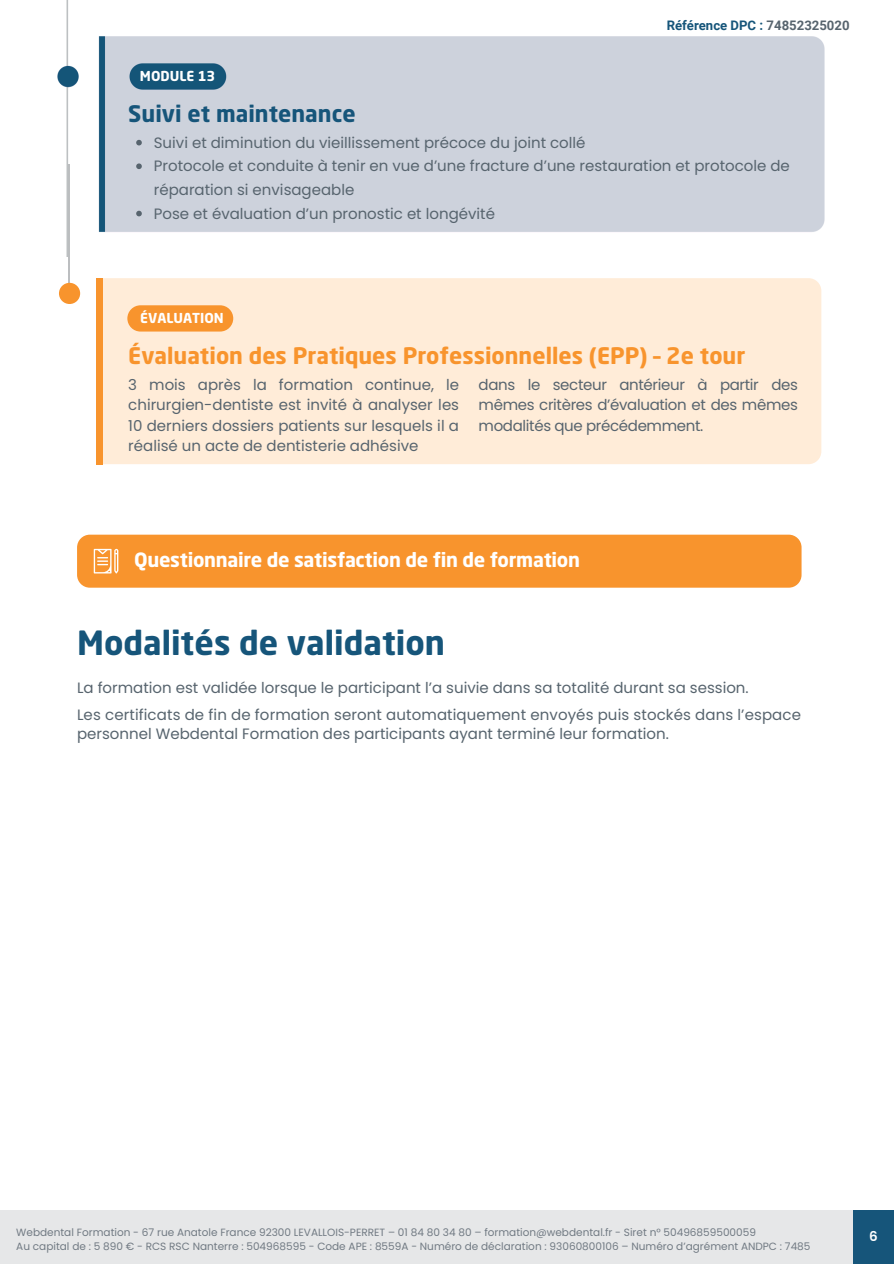
<style>
.page{position:relative;width:894px;height:1264px;background:#fff}
.page>*{position:absolute;margin:0;border:0;box-sizing:border-box;transform-origin:0 0}
.t1{font:700 33px "Neo Sans Std";color:#16557a}
.t2{font:700 22.5px "Neo Sans Std";color:#f8942d}
.t3{font:700 22.5px "Neo Sans Std";color:#16557a}
.t4{font:700 19.5px "Neo Sans Std";letter-spacing:-.015em;color:#fff}
.t5{font:15px/20.2px "Poppins";color:#57646e}
.t6{font:700 13.5px "Neo Sans Std";color:#fff}
.t7{font:600 13.5px "Poppins";color:#fff}
.t8{font:700 13.2px "Roboto";color:#16557a}
.t9{font:10.5px "Poppins";color:#717a83}
.s1{color:#57646e}
</style>
<div class="page">
<hr style="left:68px;top:164px;width:2px;height:129px;background:#bcbec0">
<div style="left:59px;top:283px;width:21px;height:21px;background:#f8942d;border-radius:50%"></div>
<div style="left:77px;top:534px;width:724px;height:53px;background:#f8942d;border-radius:13px"></div>
<svg style="left:94px;top:549px;width:24px;height:24px"></svg>
<div style="left:0;top:1210px;width:893px;height:53px;background:#e6e7e8"></div>
<div style="left:853px;top:1210px;width:40px;height:53px;background:#16557a"></div>
<div style="left:103px;top:278px;width:718px;height:186px;background:#ffecd8"></div>
<div style="left:97px;top:278px;width:6px;height:186px;background:#f8942d"></div>
<div style="left:127px;top:305px;width:106px;height:26px;background:#f8942d;border-radius:13px"></div>
<div style="left:243px;top:309px;width:48px;height:22px;background:#ffecd8"></div>
<img style="left:57px;top:0;width:768px;height:256px">
<svg style="left:136px;top:140px;width:6px;height:5px"></svg>
<svg style="left:136px;top:163px;width:6px;height:6px"></svg>
<svg style="left:136px;top:211px;width:6px;height:5px"></svg>
<p class="t6" style="left:140px;top:71px;width:77px">MODULE 13</p>
<h5 class="t3" style="left:128px;top:104px;width:229px">Suivi et maintenance</h5>
<p class="t8" style="left:666px;top:18px;width:184px">Référence DPC : <span class="s1">74852325020</span></p>
<h5 class="t5" style="left:154px;top:132px;width:433px">Suivi et diminution du vieillissement précoce du joint collé</h5>
<p class="t5" style="left:154px;top:154px;width:637px;line-height:23.7px">Protocole et conduite à tenir en vue d’une fracture d’une restauration et protocole de réparation si envisageable</p>
<h1 class="t5" style="left:154px;top:203px;width:342px">Pose et évaluation d’un pronostic et longévité</h1>
<h5 class="t6" style="left:140px;top:313px;width:85px">ÉVALUATION</h5>
<h2 class="t2" style="left:128px;top:347px;width:618px">Évaluation des Pratiques Professionnelles (EPP) – 2e tour</h2>
<p class="t5" style="left:128px;top:375px;width:332px;text-align:justify">3 mois après la formation continue, le chirurgien-dentiste est invité à analyser les 10 derniers dossiers patients sur lesquels il a réalisé un acte de dentisterie adhésive</p>
<h4 class="t5" style="left:478px;top:375px;width:321px;text-align:justify">dans le secteur antérieur à partir des mêmes critères d’évaluation et des mêmes modalités que précédemment.</h4>
<h2 class="t4" style="left:134px;top:552px;width:447px">Questionnaire de satisfaction de fin de formation</h2>
<p class="t1" style="left:77px;top:630px;width:369px">Modalités de validation</p>
<p class="t5" style="left:77px;top:674px;width:725px;line-height:27px">La formation est validée lorsque le participant l’a suivie dans sa totalité durant sa session.<br>Les certificats de fin de formation seront automatiquement envoyés puis stockés dans l’espace</p>
<p class="t5" style="left:77px;top:723px;width:593px">personnel Webdental Formation des participants ayant terminé leur formation.</p>
<p class="t9" style="left:16px;top:1225px;width:741px">Webdental Formation - 67 rue Anatole France 92300 LEVALLOIS-PERRET – 01 84 80 34 80 – formation@webdental.fr - Siret n° 50496859500059</p>
<h6 class="t9" style="left:16px;top:1238px;width:795px">Au capital de : 5 890 € - RCS RSC Nanterre : 504968595 - Code APE : 8559A - Numéro de déclaration : 93060800106 – Numéro d’agrément ANDPC : 7485</h6>
<h4 class="t7" style="left:868px;top:1226px;width:10px">6</h4>
</div>
